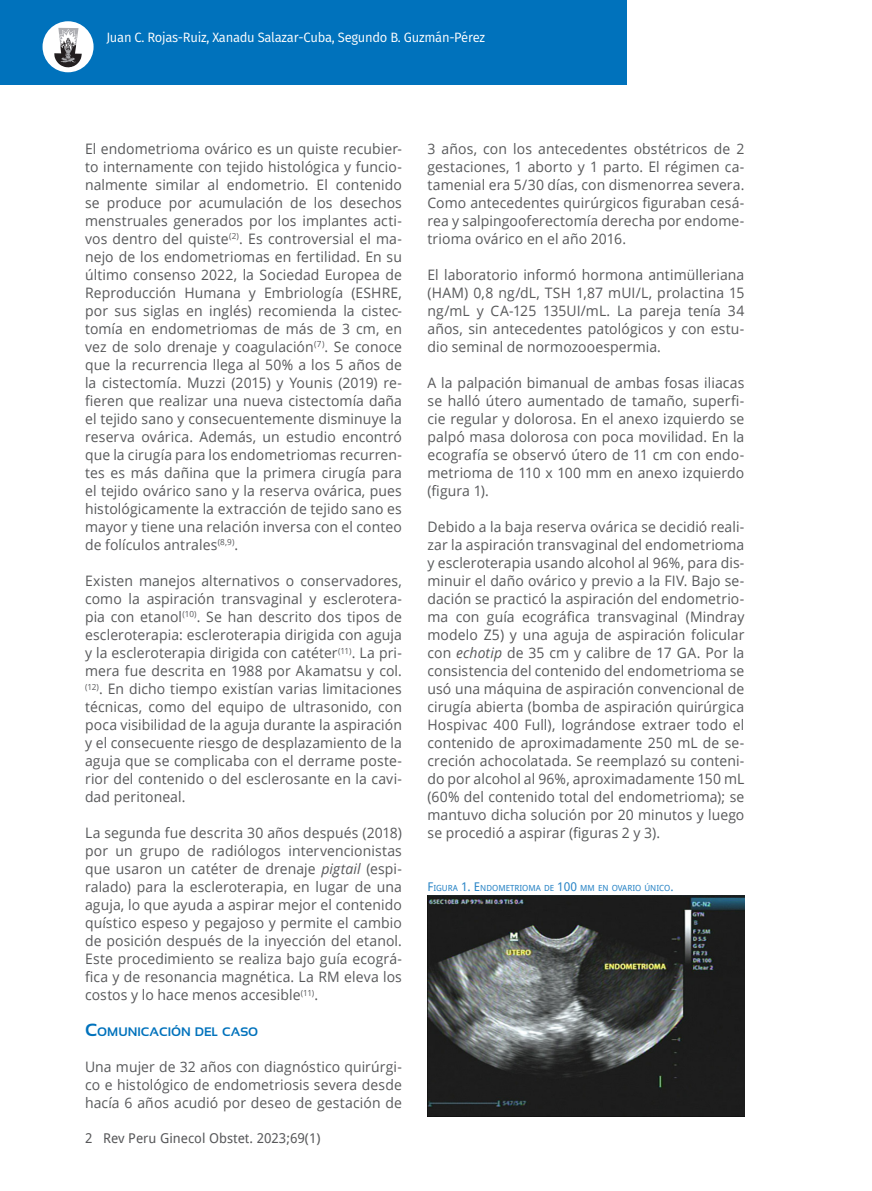
<style>
.page{position:relative;width:872px;height:1191px;background:#fff}
.page>*{position:absolute;margin:0;border:0;box-sizing:border-box;transform-origin:0 0}
.t1{font:14.4px/18px "Open Sans";letter-spacing:.01em;color:#57585a;text-align:justify}
.t2{font:13.5px "Fira Sans";letter-spacing:-.02em;color:#fff;scale:.96 1}
.t3{font:13.5px "Droid Sans";color:#57585a}
.t4{font:700 12.3px "Sansation";color:#0072bc}
.Leyenda{font:8.4px "Droid Sans";color:#2783c5}
.s1{font-style:italic}
.s2{font-size:17.7px}
.s3{font-size:12px}
</style>
<div class="page">
<div style="left:0;top:0;width:626px;height:85px;background:#0072bc"></div>
<div style="left:43px;top:21px;width:51px;height:51px;background:#fff;border-radius:50%"></div>
<svg style="left:54px;top:28px;width:28px;height:40px"></svg>
<img style="left:427px;top:895px;width:317px;height:221px">
<p class="t2" style="left:106px;top:28px;width:396px">Juan C. Rojas-Ruiz, Xanadu Salazar-Cuba, Segundo B. Guzmán-Pérez</p>
<p class="t1" style="left:85px;top:139px;width:318px">El endometrioma ovárico es un quiste recubier&shy;to internamente con tejido histológica y funcio&shy;nalmente similar al endometrio. El contenido se produce por acumulación de los desechos menstruales generados por los implantes acti&shy;vos dentro del quiste<sup>(2)</sup>. Es controversial el ma&shy;nejo de los endometriomas en fertilidad. En su último consenso 2022, la Sociedad Europea de Reproducción Humana y Embriología (ESHRE, por sus siglas en inglés) recomienda la cistec&shy;tomía en endometriomas de más de 3 cm, en vez de solo drenaje y coagulación<sup>(7)</sup>. Se conoce que la recurrencia llega al 50% a los 5 años de la cistectomía. Muzzi (2015) y Younis (2019) re&shy;fieren que realizar una nueva cistectomía daña el tejido sano y consecuentemente disminuye la reserva ovárica. Además, un estudio encontró que la cirugía para los endometriomas recurren&shy;tes es más dañ ina que la primera cirugía para el tejido ovárico sano y la reserva ovárica, pues histológicamente la extracción de tejido sano es mayor y tiene una relación inversa con el conteo de folículos antrales<sup>(8,9)</sup>.</p>
<p class="t1" style="left:85px;top:571px;width:318px">Existen manejos alternativos o conservadores, como la aspiración transvaginal y esclerotera&shy;pia con etanol<sup>(10)</sup>. Se han descrito dos tipos de escleroterapia: escleroterapia dirigida con aguja y la escleroterapia dirigida con catéter<sup>(11)</sup>. La pri&shy;mera fue descrita en 1988 por Akamatsu y col. <sup>(12)</sup>. En dicho tiempo existían varias limitaciones técnicas, como del equipo de ultrasonido, con poca visibilidad de la aguja durante la aspiración y el consecuente riesgo de desplazamiento de la aguja que se complicaba con el derrame poste&shy;rior del contenido o del esclerosante en la cavi&shy;dad peritoneal.</p>
<p class="t1" style="left:85px;top:823px;width:318px">La segunda fue descrita 30 años después (2018) por un grupo de radiólogos intervencionistas que usaron un catéter de drenaje <span class="s1">pigtail</span> (espi&shy;ralado) para la escleroterapia, en lugar de una aguja, lo que ayuda a aspirar mejor el contenido quístico espeso y pegajoso y permite el cambio de posición después de la inyección del etanol.<br>Este procedimiento se realiza bajo guía ecográ&shy;fica y de resonancia magnética. La RM eleva los costos y lo hace menos accesible<sup>(11)</sup>.</p>
<p class="t4" style="left:85px;top:1025px;width:175px"><span class="s2">C</span>OMUNICACIÓN DEL CASO</p>
<p class="t1" style="left:85px;top:1057px;width:318px">Una mujer de 32 años con diagnóstico quirúrgi&shy;co e histológico de endometriosis severa desde hacía 6 años acudió por deseo de gestación de</p>
<p class="t3" style="left:85px;top:1128px;width:237px">2 Rev Peru Ginecol Obstet. 2023;69(1)</p>
<p class="t1" style="left:427px;top:139px;width:318px">3 años, con los antecedentes obstétricos de 2 gestaciones, 1 aborto y 1 parto. El régimen ca&shy;tamenial era 5/30 días, con dismenorrea severa.<br>Como antecedentes quirúrgicos figuraban cesá&shy;rea y salpingooferectomía derecha por endome&shy;trioma ovárico en el año 2016.</p>
<p class="t1" style="left:427px;top:265px;width:318px">El laboratorio informó hormona antimülleriana (HAM) 0,8 ng/dL, TSH 1,87 mUI/L, prolactina 15 ng/mL y CA-125 135UI/mL. La pareja tenía 34 años, sin antecedentes patológicos y con estu&shy;dio seminal de normozooespermia.</p>
<p class="t1" style="left:427px;top:373px;width:318px">A la palpación bimanual de ambas fosas iliacas se halló útero aumentado de tamaño, superfi&shy;cie regular y dolorosa. En el anexo izquierdo se palpó masa dolorosa con poca movilidad. En la ecografía se observó útero de 11 cm con endo&shy;metrioma de 110 x 100 mm en anexo izquierdo (figura 1).</p>
<p class="t1" style="left:427px;top:517px;width:318px">Debido a la baja reserva ovárica se decidió reali&shy;zar la aspiración transvaginal del endometrioma y escleroterapia usando alcohol al 96%, para dis&shy;minuir el daño ovárico y previo a la FIV. Bajo se&shy;dación se practicó la aspiración del endometrio&shy;ma con guía ecográfica transvaginal (Mindray modelo Z5) y una aguja de aspiración folicular con <span class="s1">echotip</span> de 35 cm y calibre de 17 GA. Por la consistencia del contenido del endometrioma se usó una máquina de aspiración convencional de cirugía abierta (bomba de aspiración quirúrgica Hospivac 400 Full), lográndose extraer todo el contenido de aproximadamente 250 mL de se&shy;creción achocolatada. Se reemplazó su conteni&shy;do por alcohol al 96%, aproximadamente 150 mL (60% del contenido total del endometrioma); se mantuvo dicha solución por 20 minutos y luego se procedió a aspirar (figuras 2 y 3).</p>
<p class="Leyenda" style="left:427px;top:882px;width:247px"><span class="s3">F</span>IGURA <span class="s3">1. E</span>NDOMETRIOMA DE <span class="s3">100</span> MM EN OVARIO ÚNICO<span class="s3">.</span></p>
</div>
